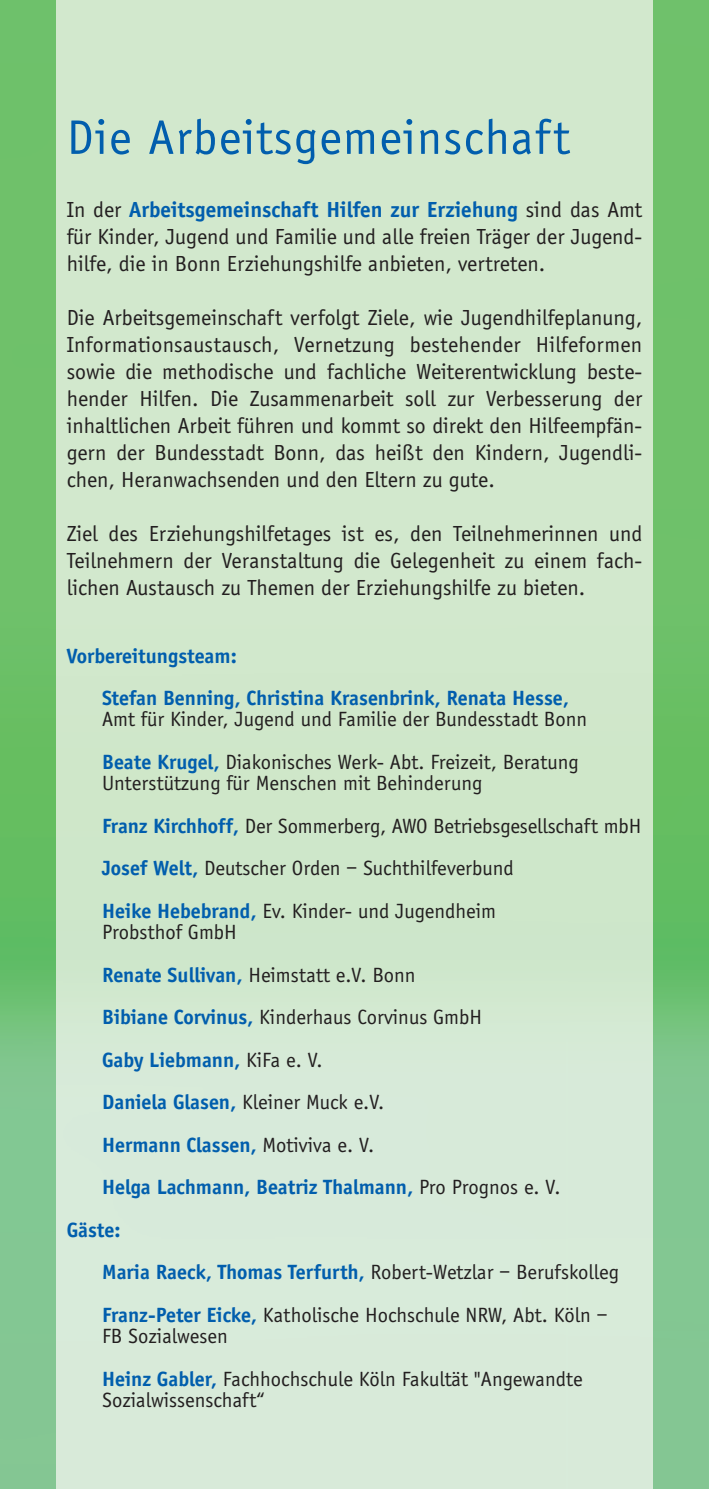
<style>
.page{position:relative;width:709px;height:1489px;background:#fff}
.page>*{position:absolute;margin:0;border:0;box-sizing:border-box;transform-origin:0 0}
.t1{font:50px "Officina Sans";letter-spacing:.025em;color:#015ead}
.t2{font:22.5px/27px "Officina Sans";color:#231f20;text-align:justify}
.t3{font:21.25px/42.5px "Officina Sans";color:#231f20}
.t4{font:700 21.25px/42.5px "Officina Sans";color:#015ead}
.s1{font-weight:700;color:#015ead}
.s2{font-weight:400;color:#231f20}
</style>
<div class="page">
<img style="left:0;top:0;width:709px;height:1488px">
<img style="left:56px;top:0;width:596px;height:1488px">
<h1 class="t1" style="left:67px;top:109px;width:504px">Die Arbeitsgemeinschaft</h1>
<p class="t2" style="left:67px;top:196px;width:577px">In der <span class="s1">Arbeitsgemeinschaft Hilfen zur Erziehung</span> sind das Amt für Kinder, Jugend und Familie und alle freien Träger der Jugend&shy;hilfe, die in Bonn Erziehungshilfe anbieten, vertreten.</p>
<p class="t2" style="left:67px;top:304px;width:577px">Die Arbeitsgemeinschaft verfolgt Ziele, wie Jugendhilfeplanung, Informationsaustausch, Vernetzung bestehender Hilfeformen sowie die methodische und fachliche Weiterentwicklung beste&shy;hender Hilfen. Die Zusammenarbeit soll zur Verbesserung der inhaltlichen Arbeit führen und kommt so direkt den Hilfeempfän&shy;gern der Bundesstadt Bonn, das heißt den Kindern, Jugendli&shy;chen, Heranwachsenden und den Eltern zu gute.</p>
<p class="t2" style="left:67px;top:520px;width:577px">Ziel des Erziehungshilfetages ist es, den Teilnehmerinnen und Teilnehmern der Veranstaltung die Gelegenheit zu einem fach&shy;lichen Austausch zu Themen der Erziehungshilfe zu bieten.</p>
<p class="t4" style="left:102px;top:634px;width:468px;text-indent:-35px">Vorbereitungsteam:<br>Stefan Benning, Christina Krasenbrink, Renata Hesse,</p>
<p class="t3" style="left:102px;top:698px;width:486px">Amt für Kinder, Jugend und Familie der Bundesstadt Bonn<br><span class="s1">Beate Krugel,</span> Diakonisches Werk- Abt. Freizeit, Beratung</p>
<p class="t3" style="left:102px;top:762px;width:540px">Unterstützung für Menschen mit Behinderung<br><span class="s1">Franz Kirchhoff,</span> Der Sommerberg, AWO Betriebsgesellschaft mbH <span class="s1">Josef Welt,</span> Deutscher Orden – Suchthilfeverbund<br><span class="s1">Heike Hebebrand,</span> Ev. Kinder- und Jugendheim</p>
<p class="t3" style="left:102px;top:911px;width:136px">Probsthof GmbH</p>
<p class="t3" style="left:102px;top:953px;width:315px"><span class="s1">Renate Sullivan,</span> Heimstatt e.V. Bonn</p>
<p class="t3" style="left:102px;top:996px;width:381px"><span class="s1">Bibiane Corvinus,</span> Kinderhaus Corvinus GmbH</p>
<p class="t4" style="left:102px;top:1038px;width:222px">Gaby Liebmann, <span class="s2">KiFa e. V.</span></p>
<p class="t3" style="left:102px;top:1081px;width:284px"><span class="s1">Daniela Glasen,</span> Kleiner Muck e.V.</p>
<p class="t4" style="left:102px;top:1123px;width:273px">Hermann Classen, <span class="s2">Motiviva e. V.</span></p>
<p class="t4" style="left:102px;top:1165px;width:460px">Helga Lachmann, Beatriz Thalmann, <span class="s2">Pro Prognos e. V.</span></p>
<p class="t4" style="left:67px;top:1208px;width:55px">Gäste:</p>
<p class="t3" style="left:102px;top:1251px;width:518px"><span class="s1">Maria Raeck, Thomas Terfurth,</span> Robert-Wetzlar – Berufskolleg</p>
<p class="t3" style="left:102px;top:1293px;width:507px"><span class="s1">Franz-Peter Eicke,</span> Katholische Hochschule NRW, Abt. Köln –</p>
<p class="t3" style="left:102px;top:1314px;width:482px">FB Sozialwesen<br><span class="s1">Heinz Gabler,</span> Fachhochschule Köln Fakultät "Angewandte</p>
<p class="t3" style="left:102px;top:1378px;width:164px">Sozialwissenschaft“</p>
</div>
